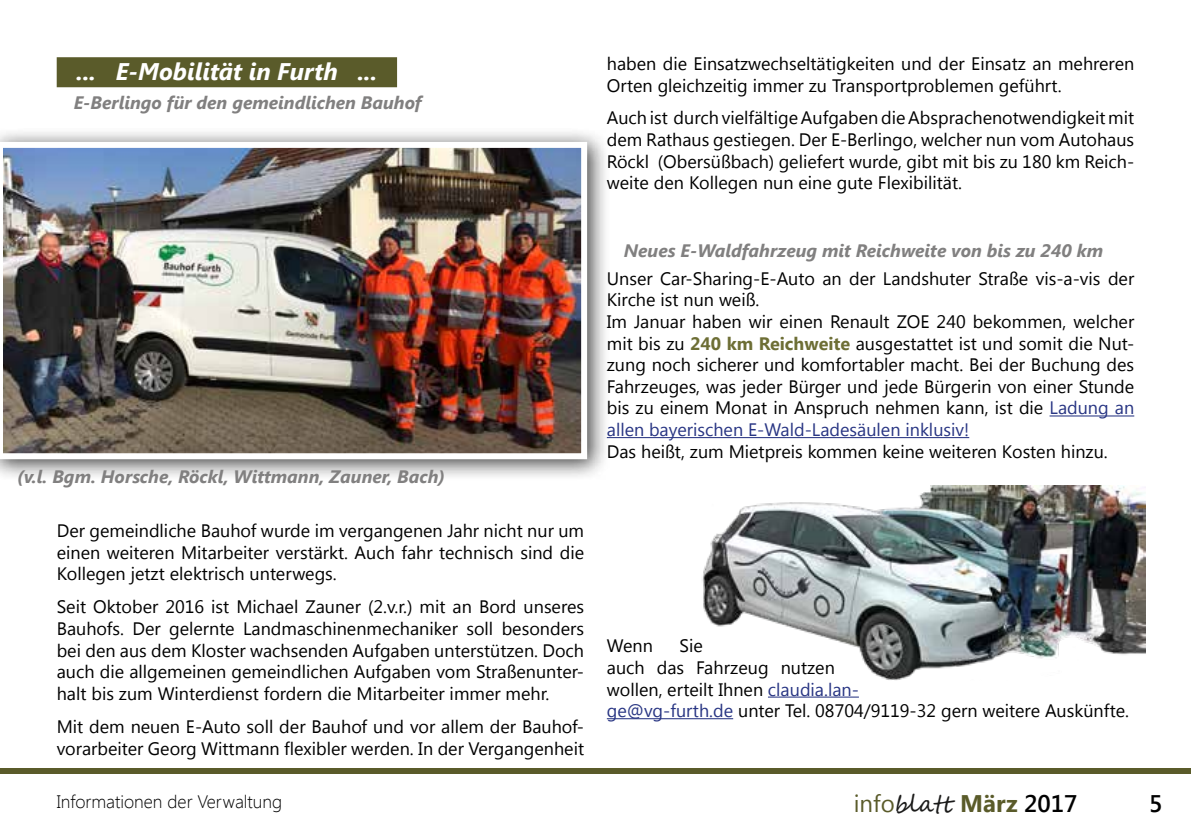
<style>
.page{position:relative;width:1191px;height:840px;background:#fff}
.page>*{position:absolute;margin:0;border:0;box-sizing:border-box;transform-origin:0 0}
.t1{font:italic 700 24px "Segoe UI";color:#fff}
.t2{font:24px "Segoe Script";color:#1b1b1a}
.t3{font:600 24px "Segoe UI";color:#000}
.t4{font:18px/21.6px "Segoe UI";color:#000}
.t5{font:italic 700 18px "Segoe UI";color:#818080}
.t6{font:300 18px "Segoe UI";color:#000}
.s1{font-weight:700;color:#6d6e35}
.s2{color:#283583}
.s3{font-family:"Segoe UI";color:#5a5b2a}
.s4{font-family:"Segoe UI";font-weight:700;color:#5a5b2a}
.s5{font-family:"Segoe UI";font-weight:600;color:#000}
</style>
<div class="page">
<div style="left:0;top:767px;width:1191px;height:6px;background:#5a5b2a"></div>
<div style="left:57px;top:57px;width:340px;height:30px;background:#5a5b2a"></div>
<hr style="left:1049px;top:415px;width:85px;height:1px;background:#283583">
<hr style="left:607px;top:437px;width:362px;height:1px;background:#283583">
<hr style="left:768px;top:696px;width:91px;height:1px;background:#283583">
<hr style="left:607px;top:717px;width:126px;height:1px;background:#283583">
<div style="left:0;top:127px;width:610px;height:355px;background:#000;opacity:.75"></div>
<img style="left:0;top:142px;width:587px;height:317px">
<img style="left:702px;top:485px;width:443px;height:194px">
<h1 class="t1" style="left:76px;top:54px;width:302px">... E-Mobilität in Furth ...</h1>
<p class="t5" style="left:74px;top:90px;width:349px">E-Berlingo für den gemeindlichen Bauhof</p>
<p class="t5" style="left:17px;top:464px;width:430px">(v.l. Bgm. Horsche, Röckl, Wittmann, Zauner, Bach)</p>
<p class="t4" style="left:57px;top:519px;width:529px;text-align:justify">Der gemeindliche Bauhof wurde im vergangenen Jahr nicht nur um einen weiteren Mitarbeiter verstärkt. Auch fahr technisch sind die Kollegen jetzt elektrisch unterwegs.</p>
<p class="t4" style="left:57px;top:595px;width:529px;text-align:justify">Seit Oktober 2016 ist Michael Zauner (2.v.r.) mit an Bord unseres Bauhofs. Der gelernte Landmaschinenmechaniker soll besonders bei den aus dem Kloster wachsenden Aufgaben unterstützen. Doch auch die allgemeinen gemeindlichen Aufgaben vom Straßenunter&shy;halt bis zum Winterdienst fordern die Mitarbeiter immer mehr.</p>
<p class="t4" style="left:57px;top:714px;width:529px">Mit dem neuen E-Auto soll der Bauhof und vor allem der Bauhof&shy;vorarbeiter Georg Wittmann flexibler werden. In der Vergangenheit</p>
<p class="t4" style="left:607px;top:52px;width:529px">haben die Einsatzwechseltätigkeiten und der Einsatz an mehreren<br>Orten gleichzeitig immer zu Transportproblemen geführt.</p>
<p class="t4" style="left:607px;top:106px;width:529px;text-align:justify">Auch ist durch vielfältige Aufgaben die Absprachenotwendigkeit mit dem Rathaus gestiegen. Der E-Berlingo, welcher nun vom Autohaus Röckl (Obersüßbach) geliefert wurde, gibt mit bis zu 180 km Reich&shy;weite den Kollegen nun eine gute Flexibilität.</p>
<p class="t5" style="left:624px;top:238px;width:481px">Neues E-Waldfahrzeug mit Reichweite von bis zu 240 km</p>
<p class="t4" style="left:607px;top:266px;width:529px">Unser Car-Sharing-E-Auto an der Landshuter Straße vis-a-vis der Kirche ist nun weiß.<br>Im Januar haben wir einen Renault ZOE 240 bekommen, welcher mit bis zu <span class="s1">240 km Reichweite</span> ausgestattet ist und somit die Nut&shy;zung noch sicherer und komfortabler macht. Bei der Buchung des Fahrzeuges, was jeder Bürger und jede Bürgerin von einer Stunde bis zu einem Monat in Anspruch nehmen kann, ist die <span class="s2">Ladung an allen bayerischen E-Wald-Ladesäulen inklusiv!</span></p>
<p class="t4" style="left:607px;top:439px;width:502px">Das heißt, zum Mietpreis kommen keine weiteren Kosten hinzu.</p>
<p class="t4" style="left:607px;top:634px;width:524px;text-indent:73px">Sie<br>auch das Fahrzeug nutzen<br>wollen, erteilt Ihnen <span class="s2">claudia.lan-<br>ge@vg-furth.de</span> unter Tel. 08704/9119-32 gern weitere Auskünfte.</p>
<p class="t4" style="left:607px;top:634px;width:48px">Wenn</p>
<p class="t6" style="left:57px;top:788px;width:227px">Informationen der Verwaltung</p>
<h1 class="t2" style="left:854px;top:784px;width:225px"><span class="s3">info</span>blatt <span class="s4">März</span> <span class="s5">2017</span></h1>
<h1 class="t3" style="left:1149px;top:786px;width:15px">5</h1>
</div>
